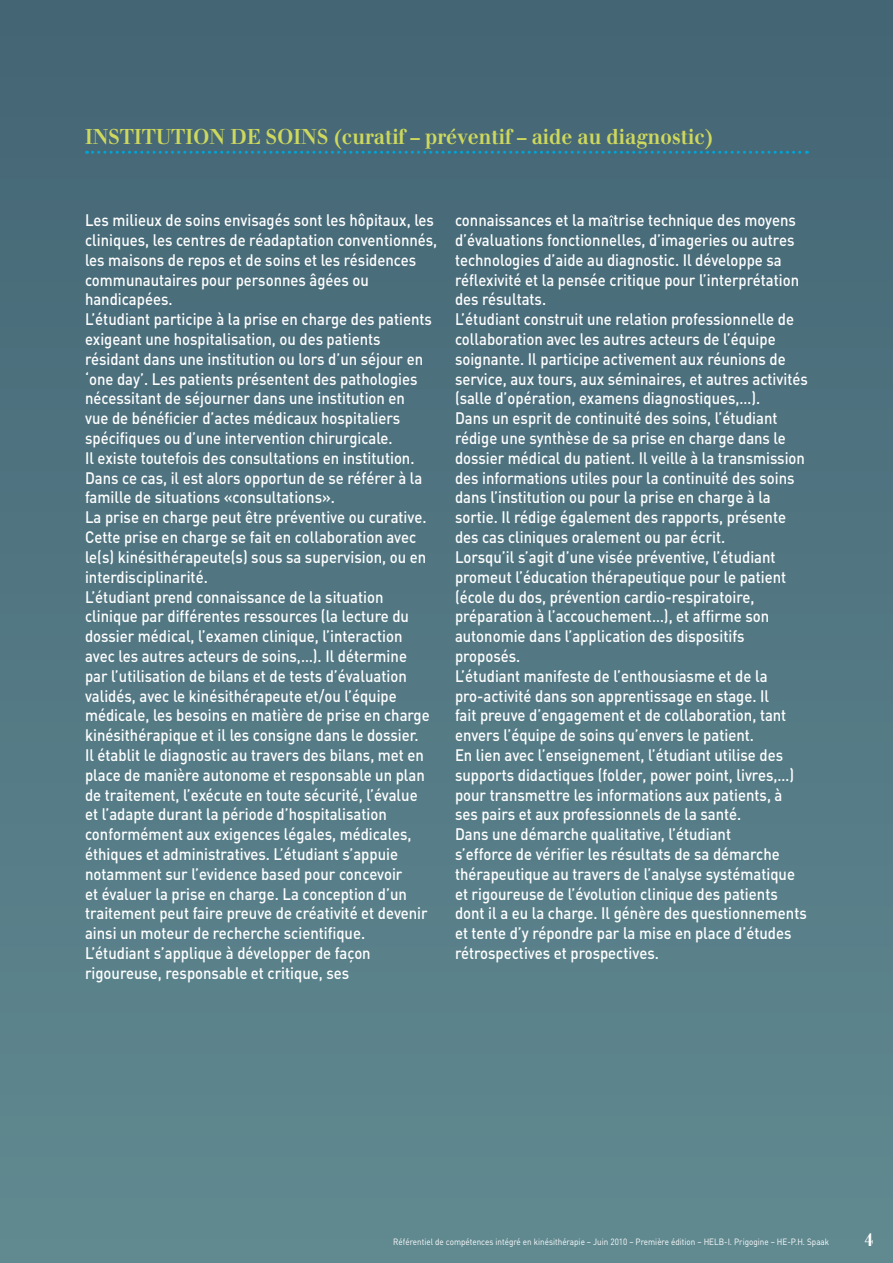
<style>
.page{position:relative;width:893px;height:1263px;background:#fff}
.page>*{position:absolute;margin:0;border:0;box-sizing:border-box;transform-origin:0 0}
.t1{font:700 21px "Justus";color:#ced85c;scale:.9 1}
.t2{font:700 18px "Justus";color:#fff;scale:.9 1}
.t3{font:500 16.5px/19.8px "DIN";color:#fff;scale:.9 1}
.t4{font:9px "DIN";color:#fff;scale:.9 1}
</style>
<div class="page">
<div style="left:0;top:0;width:893px;height:1263px;background:linear-gradient(to bottom,#446575,#618a91)"></div>
<svg style="left:609px;top:215px;width:4px;height:11px"></svg>
<svg style="left:87px;top:151px;width:720px;height:3px"></svg>
<p class="t1" style="left:85px;top:124px;width:700px">Institution de soins (curatif – préventif – aide au diagnostic)</p>
<p class="t3" style="left:85px;top:210px;width:393px">Les milieux de soins envisagés sont les hôpitaux, les cliniques, les centres de réadaptation conventionnés, les maisons de repos et de soins et les résidences communautaires pour personnes âgées ou handicapées.<br>L’étudiant participe à la prise en charge des patients exigeant une hospitalisation, ou des patients résidant dans une institution ou lors d’un séjour en ‘one day’. Les patients présentent des pathologies nécessitant de séjourner dans une institution en<br>vue de bénéficier d’actes médicaux hospitaliers spécifiques ou d’une intervention chirurgicale.<br>Il existe toutefois des consultations en institution.<br>Dans ce cas, il est alors opportun de se référer à la famille de situations «consultations».<br>La prise en charge peut être préventive ou curative.<br>Cette prise en charge se fait en collaboration avec le(s) kinésithérapeute(s) sous sa supervision, ou en interdisciplinarité.<br>L’étudiant prend connaissance de la situation clinique par différentes ressources (la lecture du dossier médical, l’examen clinique, l’interaction<br>avec les autres acteurs de soins,…). Il détermine<br>par l’utilisation de bilans et de tests d’évaluation validés, avec le kinésithérapeute et/ou l’équipe médicale, les besoins en matière de prise en charge kinésithérapique et il les consigne dans le dossier.<br>Il établit le diagnostic au travers des bilans, met en place de manière autonome et responsable un plan de traitement, l’exécute en toute sécurité, l’évalue<br>et l’adapte durant la période d’hospitalisation conformément aux exigences légales, médicales, éthiques et administratives. L’étudiant s’appuie notamment sur l’evidence based pour concevoir<br>et évaluer la prise en charge. La conception d’un traitement peut faire preuve de créativité et devenir ainsi un moteur de recherche scientifique.<br>L’étudiant s’applique à développer de façon rigoureuse, responsable et critique, ses</p>
<p class="t3" style="left:455px;top:210px;width:394px">connaissances et la ma trise technique des moyens d’évaluations fonctionnelles, d’imageries ou autres technologies d’aide au diagnostic. Il développe sa réflexivité et la pensée critique pour l’interprétation des résultats.<br>L’étudiant construit une relation professionnelle de collaboration avec les autres acteurs de l’équipe soignante. Il participe activement aux réunions de service, aux tours, aux séminaires, et autres activités (salle d’opération, examens diagnostiques,…).<br>Dans un esprit de continuité des soins, l’étudiant rédige une synthèse de sa prise en charge dans le dossier médical du patient. Il veille à la transmission des informations utiles pour la continuité des soins dans l’institution ou pour la prise en charge à la sortie. Il rédige également des rapports, présente des cas cliniques oralement ou par écrit.<br>Lorsqu’il s’agit d’une visée préventive, l’étudiant promeut l’éducation thérapeutique pour le patient (école du dos, prévention cardio-respiratoire, préparation à l’accouchement…), et affirme son autonomie dans l’application des dispositifs proposés.<br>L’étudiant manifeste de l’enthousiasme et de la pro-activité dans son apprentissage en stage. Il<br>fait preuve d’engagement et de collaboration, tant envers l’équipe de soins qu’envers le patient.<br>En lien avec l’enseignement, l’étudiant utilise des supports didactiques (folder, power point, livres,…) pour transmettre les informations aux patients, à ses pairs et aux professionnels de la santé.<br>Dans une démarche qualitative, l’étudiant<br>s’efforce de vérifier les résultats de sa démarche thérapeutique au travers de l’analyse systématique et rigoureuse de l’évolution clinique des patients dont il a eu la charge. Il génère des questionnements et tente d’y répondre par la mise en place d’études rétrospectives et prospectives.</p>
<p class="t4" style="left:393px;top:1236px;width:486px">Référentiel de compétences intégré en kinésithérapie – Juin 2010 – Première édition – HELB-I. Prigogine – HE-P.H. Spaak</p>
<p class="t2" style="left:864px;top:1228px;width:12px">4</p>
</div>
